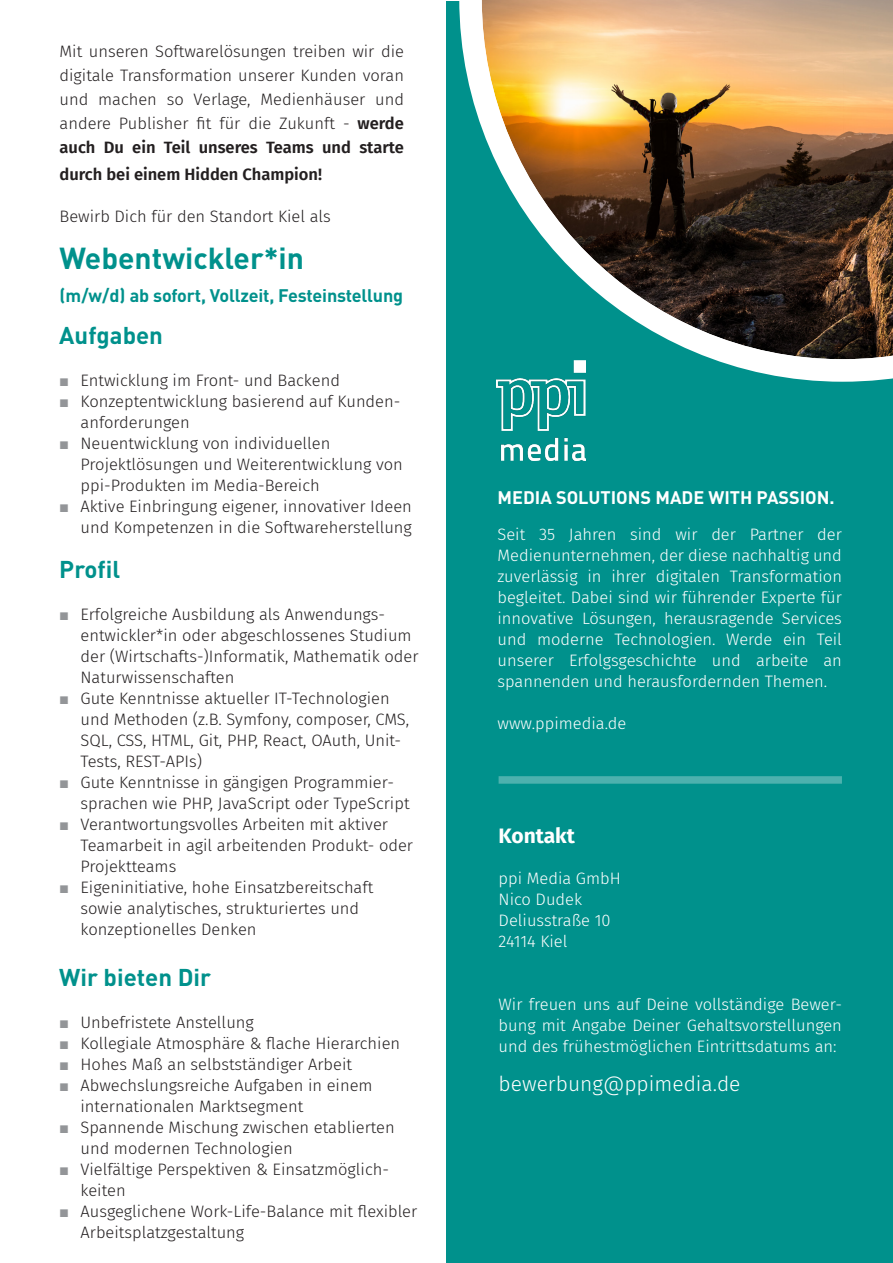
<style>
.page{position:relative;width:893px;height:1263px;background:#fff}
.page>*{position:absolute;margin:0;border:0;box-sizing:border-box;transform-origin:0 0}
.Gesuch{font:700 30px "DIN Pro";color:#00918c}
.Fließtext{font:700 24px "DIN Pro";color:#00918c}
.Profil{font:700 24px "DIN Pro";color:#00918c}
.Ansprechpartner{font:300 21px "Fira Sans";color:#fff}
.Ansprechpartner-2{font:700 21px "Fira Sans";color:#fff}
.Gesuch-2{font:700 18px "DIN Pro";letter-spacing:-.01em;color:#00918c}
.t1{font:700 18px "DIN Pro";color:#fff}
.Fließtext-2{font:300 16.5px/21px "Fira Sans";color:#231f20}
.Ansprechpartner-3{font:300 16.5px/21px "Fira Sans";color:#fff;text-align:justify}
.Fließtext-3{font:600 16.5px "Fira Sans";color:#231f20}
.s1{font-weight:600}
.s2{font-family:"Arial";font-weight:400;color:#939598}
</style>
<div class="page">
<div style="left:446px;top:1px;width:447px;height:1262px;background:#00918c"></div>
<img style="left:459px;top:0;width:434px;height:382px">
<img style="left:496px;top:360px;width:89px;height:100px">
<div style="left:499px;top:776px;width:343px;height:8px;background:#4cb1ae"></div>
<p class="Fließtext-2" style="left:60px;top:39px;width:346px;line-height:24px;text-align:justify">Mit unseren Softwarelösungen treiben wir die digitale Transformation unserer Kunden voran und machen so Verlage, Medienhäuser und andere Publisher fit für die Zukunft - <span class="s1">werde auch Du ein Teil unseres Teams und starte</span></p>
<p class="Fließtext-3" style="left:60px;top:161px;width:264px">durch bei einem Hidden Champion!</p>
<p class="Fließtext-2" style="left:60px;top:206px;width:273px">Bewirb Dich für den Standort Kiel als</p>
<p class="Gesuch" style="left:60px;top:238px;width:246px">Webentwickler*in</p>
<p class="Gesuch-2" style="left:60px;top:283px;width:345px">(m/w/d) ab sofort, Vollzeit, Festeinstellung</p>
<p class="Fließtext" style="left:59px;top:319px;width:105px">Aufgaben</p>
<p class="Fließtext-2" style="left:59px;top:370px;width:282px"><span class="s2">■</span> Entwicklung im Front- und Backend</p>
<p class="Fließtext-2" style="left:81px;top:391px;width:321px;text-indent:-21px"><span class="s2">■</span> Konzeptentwicklung basierend auf Kunden&shy;anforderungen</p>
<p class="Fließtext-2" style="left:81px;top:433px;width:324px;text-indent:-21px"><span class="s2">■</span> Neuentwicklung von individuellen<br>Projektlösungen und Weiterentwicklung von ppi-Produkten im Media-Bereich</p>
<p class="Fließtext-2" style="left:59px;top:496px;width:354px;text-align:right"><span class="s2">■</span> Aktive Einbringung eigener, innovativer Ideen und Kompetenzen in die Softwareherstellung</p>
<p class="Profil" style="left:59px;top:553px;width:62px">Profil</p>
<p class="Fließtext-2" style="left:81px;top:604px;width:339px;text-indent:-21px"><span class="s2">■</span> Erfolgreiche Ausbildung als Anwendungs&shy;entwickler*in oder abgeschlossenes Studium der (Wirtschafts-)Informatik, Mathematik oder Naturwissenschaften</p>
<p class="Fließtext-2" style="left:81px;top:688px;width:330px;text-indent:-21px"><span class="s2">■</span> Gute Kenntnisse aktueller IT-Technologien und Methoden (z.B. Symfony, composer, CMS, SQL, CSS, HTML, Git, PHP, React, OAuth, Unit-Tests, REST-APIs)</p>
<p class="Fließtext-2" style="left:81px;top:772px;width:331px;text-indent:-21px"><span class="s2">■</span> Gute Kenntnisse in gängigen Programmier&shy;sprachen wie PHP, JavaScript oder TypeScript</p>
<p class="Fließtext-2" style="left:81px;top:814px;width:334px;text-indent:-21px"><span class="s2">■</span> Verantwortungsvolles Arbeiten mit aktiver<br>Teamarbeit in agil arbeitenden Produkt- oder<br>Projektteams</p>
<p class="Fließtext-2" style="left:81px;top:877px;width:294px;text-indent:-21px"><span class="s2">■</span> Eigeninitiative, hohe Einsatzbereitschaft sowie analytisches, strukturiertes und konzeptionelles Denken</p>
<p class="Fließtext" style="left:59px;top:961px;width:153px">Wir bieten Dir</p>
<p class="Fließtext-2" style="left:59px;top:1011px;width:196px"><span class="s2">■</span> Unbefristete Anstellung</p>
<p class="Fließtext-2" style="left:59px;top:1032px;width:342px"><span class="s2">■</span> Kollegiale Atmosphäre &amp; flache Hierarchien</p>
<p class="Fließtext-2" style="left:59px;top:1053px;width:294px"><span class="s2">■</span> Hohes Maß an selbstständiger Arbeit</p>
<p class="Fließtext-2" style="left:81px;top:1074px;width:294px;text-indent:-21px"><span class="s2">■</span> Abwechslungsreiche Aufgaben in einem internationalen Marktsegment</p>
<p class="Fließtext-2" style="left:81px;top:1116px;width:316px;text-indent:-21px"><span class="s2">■</span> Spannende Mischung zwischen etablierten und modernen Technologien</p>
<p class="Fließtext-2" style="left:81px;top:1158px;width:310px;text-indent:-21px"><span class="s2">■</span> Vielfältige Perspektiven &amp; Einsatzmöglich&shy;keiten</p>
<p class="Fließtext-2" style="left:81px;top:1200px;width:338px;text-indent:-21px"><span class="s2">■</span> Ausgeglichene Work-Life-Balance mit flexibler<br>Arbeitsplatzgestaltung</p>
<p class="t1" style="left:497px;top:486px;width:339px">MEDIA SOLUTIONS MADE WITH PASSION.</p>
<p class="Ansprechpartner-3" style="left:497px;top:524px;width:346px">Seit 35 Jahren sind wir der Partner der Medienunternehmen, der diese nachhaltig und zuverlässig in ihrer digitalen Transformation begleitet. Dabei sind wir führender Experte für innovative Lösungen, herausragende Services und moderne Technologien. Werde ein Teil unserer Erfolgsgeschichte und arbeite an spannenden und herausfordernden Themen.</p>
<p class="Ansprechpartner-3" style="left:497px;top:713px;width:130px">www.ppimedia.de</p>
<p class="Ansprechpartner-2" style="left:499px;top:818px;width:78px">Kontakt</p>
<p class="Ansprechpartner-3" style="left:499px;top:867px;width:124px">ppi Media GmbH</p>
<p class="Ansprechpartner-3" style="left:499px;top:888px;width:85px">Nico Dudek</p>
<p class="Ansprechpartner-3" style="left:499px;top:909px;width:114px">Deliusstraße 10</p>
<p class="Ansprechpartner-3" style="left:499px;top:930px;width:70px">24114 Kiel</p>
<p class="Ansprechpartner-3" style="left:499px;top:993px;width:345px">Wir freuen uns auf Deine vollständige Bewer&shy;bung mit Angabe Deiner Gehaltsvorstellungen und des frühestmöglichen Eintrittsdatums an:</p>
<p class="Ansprechpartner" style="left:499px;top:1068px;width:243px">bewerbung@ppimedia.de</p>
</div>
